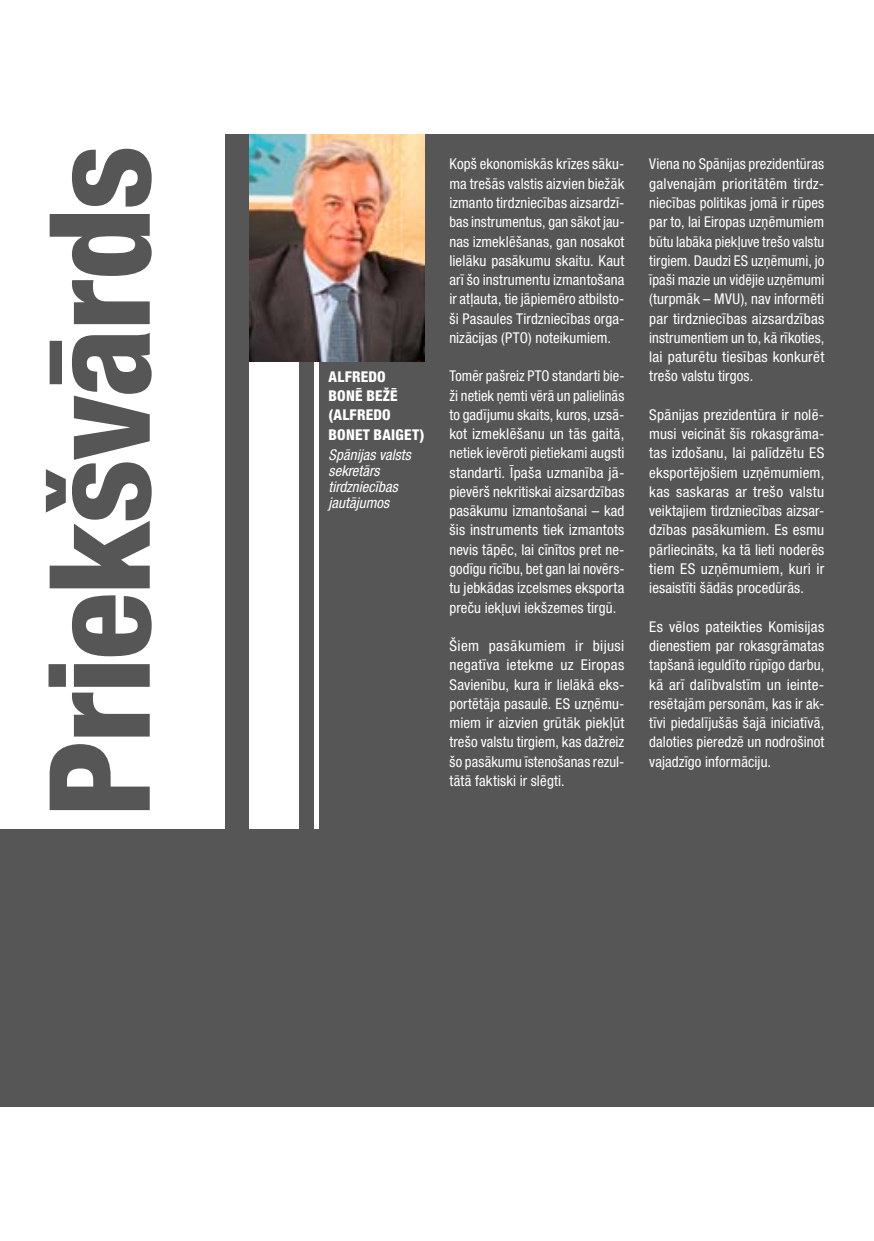
<style>
.page{position:relative;width:874px;height:1241px;background:#fff}
.page>*{position:absolute;margin:0;border:0;box-sizing:border-box;transform-origin:0 0}
.t1{font:800 condensed 140px "Helvetica Neue LT Pro";letter-spacing:-.02em;color:#565656}
.t2{font:condensed 14.88px/19.2px "Helvetica Neue LT Pro";letter-spacing:.01em;color:#fff;text-align:justify}
.t3{font:italic condensed 14.88px/15.8px "Helvetica Neue LT Pro";color:#fff}
.t4{font:800 condensed 14.88px/19.2px "Helvetica Neue LT Pro";letter-spacing:.015em;color:#fff}
</style>
<div class="page">
<div style="left:0;top:134px;width:873px;height:972px;background:#565656"></div>
<div style="left:0;top:131px;width:224px;height:697px;background:#fff"></div>
<div style="left:249px;top:134px;width:50px;height:694px;background:#fff"></div>
<div style="left:314px;top:134px;width:5px;height:694px;background:#fff"></div>
<img style="left:249px;top:134px;width:175px;height:227px">
<h1 class="t1" style="left:13px;top:817px;width:673px;rotate:-90deg">Priekšvārds</h1>
<p class="t4" style="left:328px;top:366px;width:97px">ALFREDO<br>BONĒ BEŽĒ (ALFREDO<br>BONET BAIGET)</p>
<p class="t3" style="left:328px;top:447px;width:84px">Spānijas valsts sekretārs tirdzniecības jautājumos</p>
<p class="t2" style="left:449px;top:154px;width:176px">Kopš ekonomiskās krīzes sāku&shy;ma trešās valstis aizvien biežāk izmanto tirdzniecības aizsardzī&shy;bas instrumentus, gan sākot jau&shy;nas izmeklēšanas, gan nosakot lielāku pasākumu skaitu. Kaut arī šo instrumentu izmantošana ir atļauta, tie jāpiemēro atbilsto&shy;ši Pasaules Tirdzniecības orga&shy;nizācijas (PTO) noteikumiem.</p>
<p class="t2" style="left:449px;top:366px;width:176px">Tomēr pašreiz PTO standarti bie&shy;ži netiek ņemti vērā un palielinās to gadījumu skaits, kuros, uzsā&shy;kot izmeklēšanu un tās gaitā, netiek ievēroti pietiekami augsti standarti. Īpaša uzmanība jā&shy;pievērš nekritiskai aizsardzības pasākumu izmantošanai – kad šis instruments tiek izmantots nevis tāpēc, lai cīnītos pret ne&shy;godīgu rīcību, bet gan lai novērs&shy;tu jebkādas izcelsmes eksporta preču iekļuvi iekšzemes tirgū.</p>
<p class="t2" style="left:449px;top:636px;width:176px">Šiem pasākumiem ir bijusi negatīva ietekme uz Eiropas Savienību, kura ir lielākā eks&shy;portētāja pasaulē. ES uzņēmu&shy;miem ir aizvien grūtāk piekļūt trešo valstu tirgiem, kas dažreiz šo pasākumu īstenošanas rezul&shy;tātā faktiski ir slēgti.</p>
<p class="t2" style="left:649px;top:154px;width:176px">Viena no Spānijas prezidentūras galvenajām prioritātēm tirdz&shy;niecības politikas jomā ir rūpes par to, lai Eiropas uzņēmumiem būtu labāka piekļuve trešo valstu tirgiem. Daudzi ES uzņēmumi, jo īpaši mazie un vidējie uzņēmumi (turpmāk – MVU), nav informēti par tirdzniecības aizsardzības instrumentiem un to, kā rīkoties, lai paturētu tiesības konkurēt trešo valstu tirgos.</p>
<p class="t2" style="left:649px;top:405px;width:176px">Spānijas prezidentūra ir nolē&shy;musi veicināt šīs rokasgrāma&shy;tas izdošanu, lai palīdzētu ES eksportējošiem uzņēmumiem, kas saskaras ar trešo valstu veiktajiem tirdzniecības aizsar&shy;dzības pasākumiem. Es esmu pārliecināts, ka tā lieti noderēs tiem ES uzņēmumiem, kuri ir iesaistīti šādās procedūrās.</p>
<p class="t2" style="left:649px;top:616px;width:176px">Es vēlos pateikties Komisijas dienestiem par rokasgrāmatas tapšanā ieguldīto rūpīgo darbu, kā arī dalībvalstīm un ieinte&shy;resētajām personām, kas ir ak&shy;tīvi piedalījušās šajā iniciatīvā, daloties pieredzē un nodrošinot vajadzīgo informāciju.</p>
</div>
